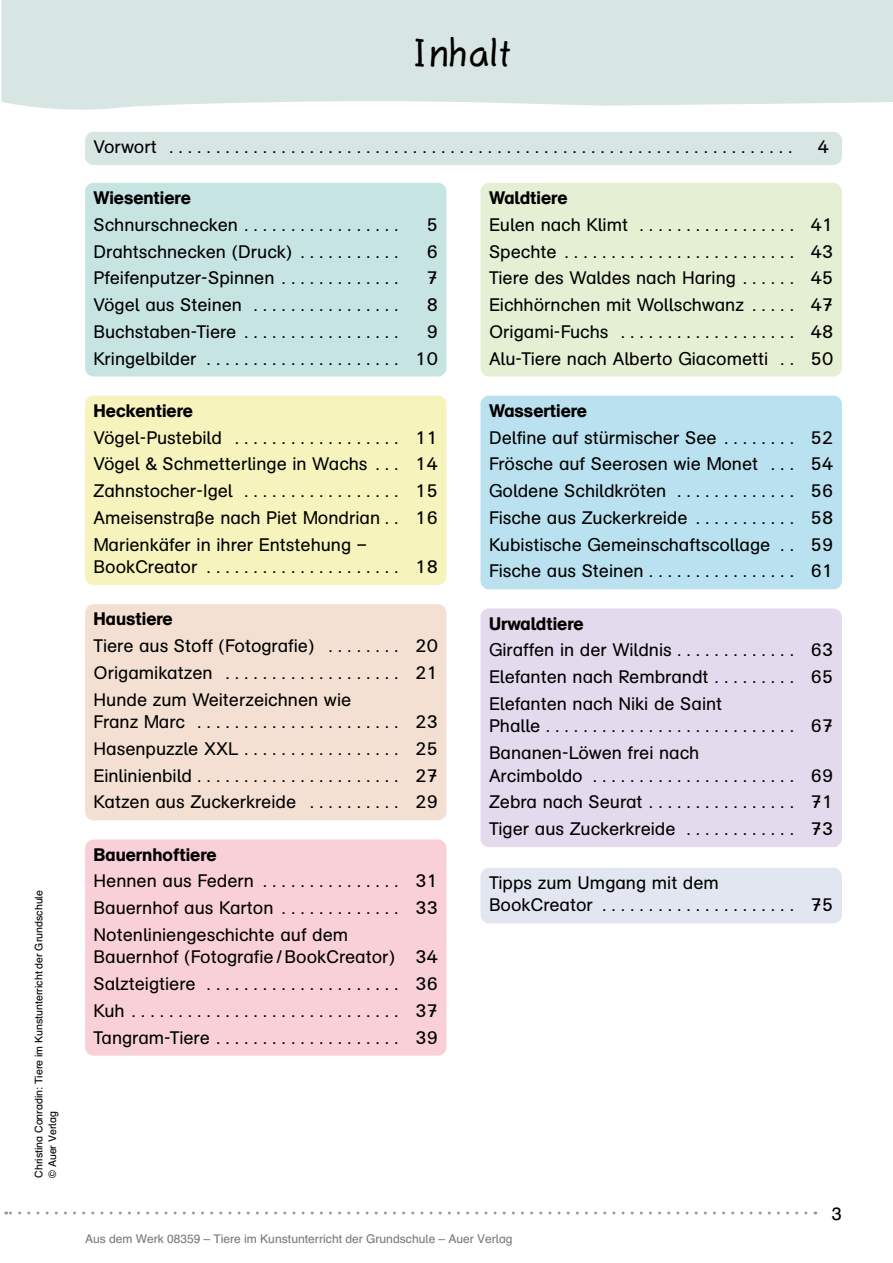
<style>
.page{position:relative;width:893px;height:1263px;background:#fff}
.page>*{position:absolute;margin:0;border:0;box-sizing:border-box;transform-origin:0 0}
.t1{font:36px "Handschrift";letter-spacing:.025em;color:#000}
.t2{font:18px/26.7px "GSGBY Mathe 07";color:#000;text-align:justify}
.t3{font:700 18px "GSGBY Mathe 07";color:#000}
.t4{font:18px "Auer Schulbuch";color:#000}
.t5{font:12px "Auer Schulbuch";color:#7c7b7b}
.t6{font:10.5px/13.5px "Auer Schulbuch";color:#000}
</style>
<div class="page">
<div style="left:1px;top:0;width:892px;height:110px;background:#d7e5e3"></div>
<svg style="left:6px;top:1211px;width:800px;height:3px"></svg>
<div style="left:85px;top:183px;width:361px;height:193px;background:#c6e4e1;border-radius:9px"></div>
<div style="left:85px;top:396px;width:361px;height:189px;background:#f6f3bc;border-radius:9px"></div>
<div style="left:85px;top:604px;width:361px;height:216px;background:#f3e0d3;border-radius:9px"></div>
<div style="left:85px;top:839px;width:361px;height:217px;background:#f9d0d7;border-radius:9px"></div>
<div style="left:480px;top:183px;width:362px;height:193px;background:#e4efd4;border-radius:9px"></div>
<div style="left:480px;top:396px;width:362px;height:193px;background:#bae1ef;border-radius:9px"></div>
<div style="left:480px;top:608px;width:362px;height:239px;background:#e3daed;border-radius:9px"></div>
<div style="left:480px;top:868px;width:362px;height:55px;background:#e2e6f0;border-radius:9px"></div>
<div style="left:85px;top:132px;width:757px;height:33px;background:#d7e5e3;border-radius:9px"></div>
<h1 class="t1" style="left:414px;top:29px;width:100px">Inhalt</h1>
<p class="t6" style="left:32px;top:1178px;width:290px;rotate:-90deg">Christina Conradin: Tiere im Kunstunterricht der Grundschule © Auer Verlag</p>
<p class="t2" style="left:94px;top:133px;width:691px">Vorwort . . . . . . . . . . . . . . . . . . . . . . . . . . . . . . . . . . . . . . . . . . . . . . . . . . . . . . . . . . . . . . . . . .</p>
<p class="t2" style="left:818px;top:133px;width:13px">4</p>
<p class="t3" style="left:94px;top:187px;width:99px">Wiesentiere</p>
<p class="t2" style="left:94px;top:211px;width:306px">Schnurschnecken . . . . . . . . . . . . . . . . .</p>
<p class="t2" style="left:427px;top:211px;width:13px">5</p>
<p class="t2" style="left:94px;top:238px;width:306px">Drahtschnecken (Druck) . . . . . . . . . . .</p>
<p class="t2" style="left:427px;top:238px;width:13px">6</p>
<p class="t2" style="left:94px;top:265px;width:306px">Pfeifenputzer-Spinnen . . . . . . . . . . . . .</p>
<p class="t2" style="left:427px;top:265px;width:13px">7</p>
<p class="t2" style="left:94px;top:291px;width:306px">Vögel aus Steinen . . . . . . . . . . . . . . . .</p>
<p class="t2" style="left:427px;top:291px;width:13px">8</p>
<p class="t2" style="left:94px;top:318px;width:306px">Buchstaben-Tiere . . . . . . . . . . . . . . . . .</p>
<p class="t2" style="left:94px;top:318px;width:346px;text-align:right">9<br>Kringelbilder . . . . . . . . . . . . . . . . . . . . . 10</p>
<p class="t3" style="left:94px;top:400px;width:101px">Heckentiere</p>
<p class="t2" style="left:94px;top:424px;width:346px">Vögel-Pustebild . . . . . . . . . . . . . . . . . . 11<br>Vögel &amp; Schmetterlinge in Wachs . . . 14<br>Zahnstocher-Igel . . . . . . . . . . . . . . . . . 15<br>Ameisenstraße nach Piet Mondrian . . 16<br>Marienkäfer in ihrer Entstehung –</p>
<p class="t2" style="left:94px;top:553px;width:346px">BookCreator . . . . . . . . . . . . . . . . . . . . . 18</p>
<p class="t3" style="left:94px;top:608px;width:81px">Haustiere</p>
<p class="t2" style="left:94px;top:632px;width:346px">Tiere aus Stoff (Fotografie) . . . . . . . . 20<br>Origamikatzen . . . . . . . . . . . . . . . . . . . 21<br>Hunde zum Weiterzeichnen wie</p>
<p class="t2" style="left:94px;top:708px;width:346px">Franz Marc . . . . . . . . . . . . . . . . . . . . . . 23<br>Hasenpuzzle XXL . . . . . . . . . . . . . . . . . 25<br>Einlinienbild ...................... 27<br>Katzen aus Zuckerkreide . . . . . . . . . . 29</p>
<p class="t3" style="left:94px;top:843px;width:125px">Bauernhoftiere</p>
<p class="t2" style="left:94px;top:868px;width:346px">Hennen aus Federn . . . . . . . . . . . . . . . 31<br>Bauernhof aus Karton . . . . . . . . . . . . . 33<br>Notenliniengeschichte auf dem</p>
<p class="t2" style="left:94px;top:944px;width:346px">Bauernhof (Fotografie/BookCreator) 34<br>Salzteigtiere . . . . . . . . . . . . . . . . . . . . . 36<br>Kuh . . . . . . . . . . . . . . . . . . . . . . . . . . . . . 37<br>Tangram-Tiere . . . . . . . . . . . . . . . . . . . . 39</p>
<p class="t3" style="left:489px;top:187px;width:80px">Waldtiere</p>
<p class="t2" style="left:489px;top:211px;width:346px">Eulen nach Klimt . . . . . . . . . . . . . . . . . 41<br>Spechte . . . . . . . . . . . . . . . . . . . . . . . . . 43<br>Tiere des Waldes nach Haring . . . . . . 45<br>Eichhörnchen mit Wollschwanz . . . . . 47<br>Origami-Fuchs . . . . . . . . . . . . . . . . . . . 48<br>Alu-Tiere nach Alberto Giacometti . . 50</p>
<p class="t3" style="left:489px;top:400px;width:100px">Wassertiere</p>
<p class="t2" style="left:489px;top:424px;width:346px">Delfine auf stürmischer See . . . . . . . . 52<br>Frösche auf Seerosen wie Monet . . . 54<br>Goldene Schildkröten . . . . . . . . . . . . . 56<br>Fische aus Zuckerkreide . . . . . . . . . . . 58<br>Kubistische Gemeinschaftscollage . . 59<br>Fische aus Steinen . . . . . . . . . . . . . . . . 61</p>
<p class="t3" style="left:489px;top:612px;width:96px">Urwaldtiere</p>
<p class="t2" style="left:489px;top:637px;width:346px">Giraffen in der Wildnis . . . . . . . . . . . . . 63<br>Elefanten nach Rembrandt . . . . . . . . . 65<br>Elefanten nach Niki de Saint</p>
<p class="t2" style="left:489px;top:713px;width:346px">Phalle . . . . . . . . . . . . . . . . . . . . . . . . . . . 67<br>Bananen-Löwen frei nach</p>
<p class="t2" style="left:489px;top:762px;width:346px">Arcimboldo . . . . . . . . . . . . . . . . . . . . . . 69<br>Zebra nach Seurat . . . . . . . . . . . . . . . . 71<br>Tiger aus Zuckerkreide . . . . . . . . . . . . 73</p>
<p class="t2" style="left:489px;top:871px;width:346px;line-height:22.5px">Tipps zum Umgang mit dem<br>BookCreator . . . . . . . . . . . . . . . . . . . . . 75</p>
<p class="t4" style="left:832px;top:1202px;width:12px">3</p>
<p class="t5" style="left:85px;top:1231px;width:429px">Aus dem Werk 08359 – Tiere im Kunstunterricht der Grundschule – Auer Verlag</p>
</div>
